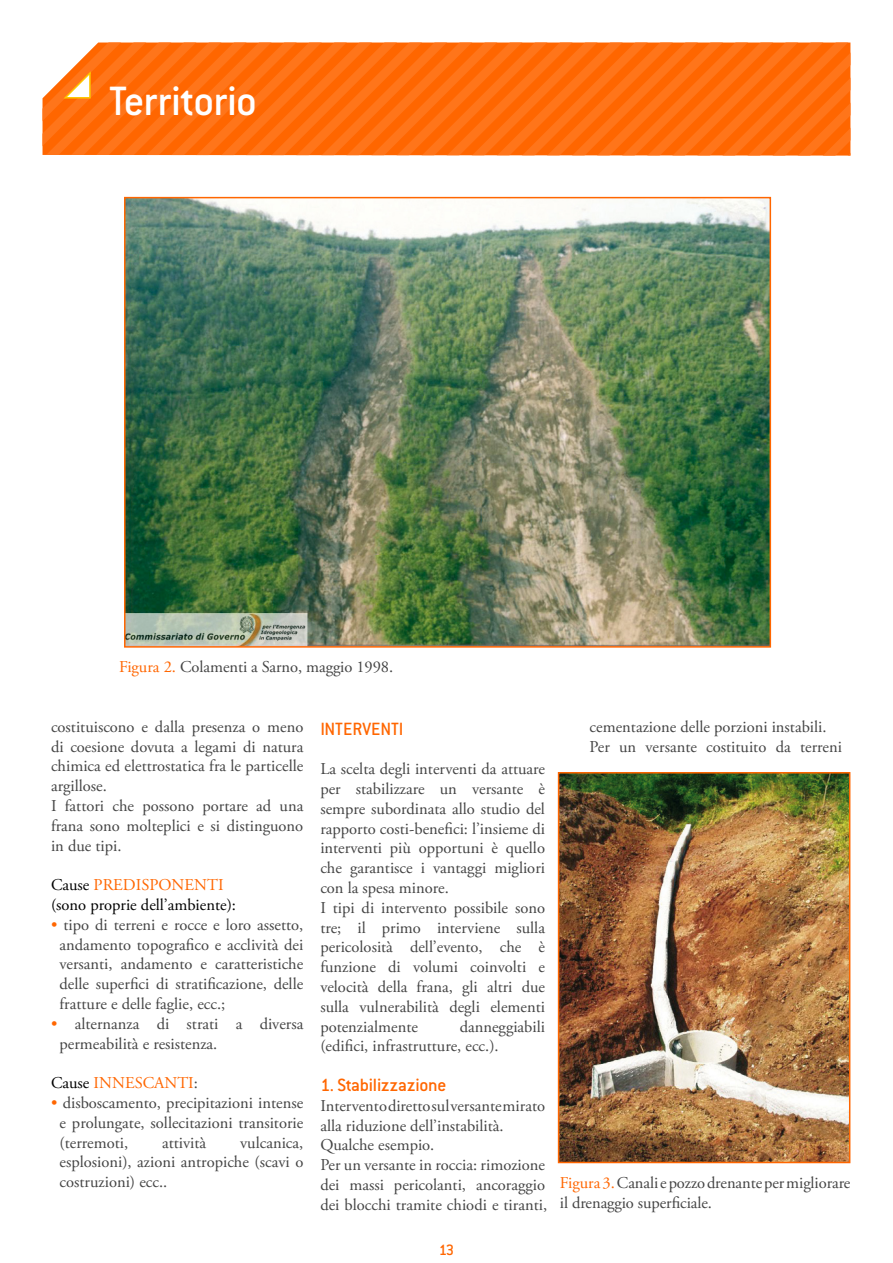
<style>
.page{position:relative;width:893px;height:1263px;background:#fff}
.page>*{position:absolute;margin:0;border:0;box-sizing:border-box;transform-origin:0 0}
.t1{font:500 45px "Conduit ITC";letter-spacing:-.015em;color:#fff}
.t2{font:500 19.5px "Conduit ITC";color:#f60}
.t3{font:16.5px/19.8px "Adobe Garamond Pro";color:#444}
.t4{font:16.5px/19.8px "Adobe Garamond Pro";color:#000}
.t5{font:16.5px "Adobe Garamond Pro";color:#f60}
.t6{font:500 16.5px "Conduit ITC";color:#f60}
.s1{color:#f60}
.s2{color:#000}
.s3{color:#444}
</style>
<div class="page">
<svg style="left:43px;top:43px;width:807px;height:113px;background:#ff7012"></svg>
<svg style="left:62px;top:71px;width:30px;height:28px"></svg>
<img style="left:127px;top:200px;width:641px;height:445px">
<div style="left:124px;top:197px;width:647px;height:451px;border:2px solid #f60"></div>
<img style="left:561px;top:775px;width:286px;height:385px">
<div style="left:558px;top:772px;width:292px;height:391px;border:2px solid #f60"></div>
<h1 class="t1" style="left:109px;top:76px;width:149px">Territorio</h1>
<p class="t3" style="left:119px;top:658px;width:276px"><span class="s1">Figura 2.</span> Colamenti a Sarno, maggio 1998.</p>
<p class="t3" style="left:51px;top:717px;width:254px">costituiscono e dalla presenza o meno di coesione dovuta a legami di natura chimica ed elettrostatica fra le particelle argillose.<br>I fattori che possono portare ad una frana sono molteplici e si distinguono in due tipi.</p>
<p class="t4" style="left:51px;top:875px;width:187px">Cause <span class="s1">PREDISPONENTI </span>(sono proprie dell’ambiente):</p>
<p class="t3" style="left:60px;top:915px;width:245px;text-align:justify;text-indent:-9px"><span class="s1">•</span> tipo di terreni e rocce e loro assetto, andamento topografico e acclività dei versanti, andamento e caratteristiche delle superfici di stratificazione, delle fratture e delle faglie, ecc.;</p>
<p class="t3" style="left:60px;top:1014px;width:245px;text-indent:-9px"><span class="s1">•</span> alternanza di strati a diversa permeabilità e resistenza.</p>
<p class="t5" style="left:51px;top:1073px;width:148px"><span class="s2">Cause</span> INNESCANTI<span class="s3">:</span></p>
<p class="t3" style="left:60px;top:1093px;width:245px;text-align:justify;text-indent:-9px"><span class="s1">•</span> disboscamento, precipitazioni intense e prolungate, sollecitazioni transitorie (terremoti,</p>
<p class="t3" style="left:60px;top:1133px;width:245px;text-align:justify;text-indent:181px">vulcanica, esplosioni), azioni antropiche (scavi o costruzioni) ecc..</p>
<p class="t3" style="left:162px;top:1133px;width:46px">attività</p>
<p class="t2" style="left:320px;top:717px;width:85px">INTERVENTI</p>
<p class="t3" style="left:320px;top:760px;width:226px">La scelta degli interventi da attuare per stabilizzare un versante è sempre subordinata allo studio del rapporto costi-benefici: l’insieme di interventi più opportuni è quello che garantisce i vantaggi migliori con la spesa minore.<br>I tipi di intervento possibile sono tre; il primo interviene sulla pericolosità dell’evento, che è funzione di volumi coinvolti e velocità della frana, gli altri due sulla vulnerabilità degli elementi potenzialmente</p>
<p class="t3" style="left:320px;top:1017px;width:226px;text-indent:139px">danneggiabili (edifici, infrastrutture, ecc.).</p>
<p class="t2" style="left:320px;top:1074px;width:127px">1. Stabilizzazione</p>
<p class="t3" style="left:320px;top:1096px;width:228px">Intervento diretto sul versante mirato alla riduzione dell’instabilità.<br>Qualche esempio.<br>Per un versante in roccia: rimozione dei massi pericolanti, ancoraggio dei blocchi tramite chiodi e tiranti,</p>
<p class="t6" style="left:439px;top:1240px;width:15px">13</p>
<p class="t3" style="left:590px;top:717px;width:254px">cementazione delle porzioni instabili.<br>Per un versante costituito da terreni</p>
<p class="t3" style="left:560px;top:1173px;width:292px"><span class="s1">Figura 3.</span> Canali e pozzo drenante per migliorare il drenaggio superficiale.</p>
</div>
